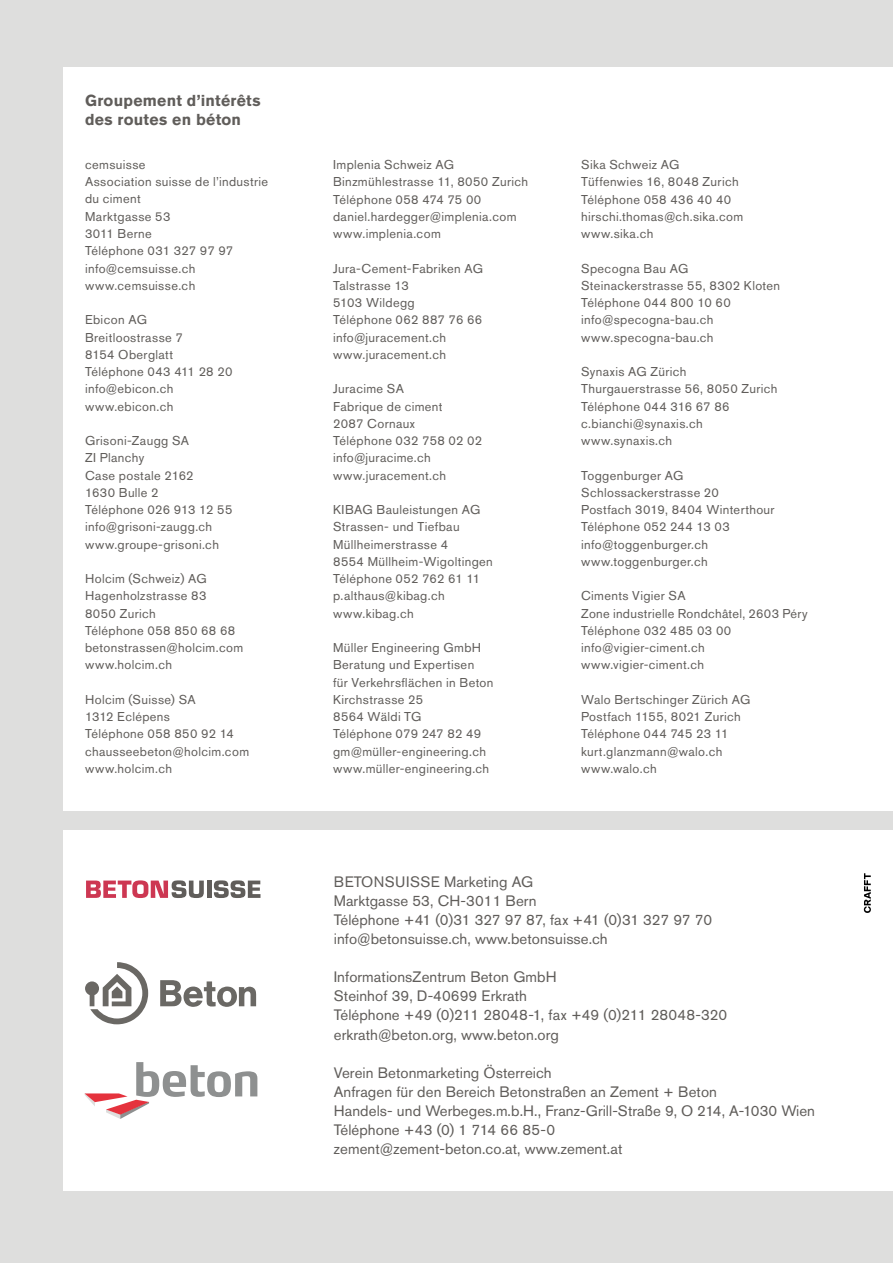
<style>
.page{position:relative;width:893px;height:1263px;background:#dededd}
.page>*{position:absolute;margin:0;border:0;box-sizing:border-box;transform-origin:0 0}
.t1{font:700 15.75px/19px "Akzidenz Grotesk BE";letter-spacing:.02em;color:#605d5a}
.t2{font:15px/19px "Akzidenz Grotesk BE";letter-spacing:.005em;color:#605d5a}
.t3{font:12.75px/17.2px "Akzidenz Grotesk BE";letter-spacing:.03em;color:#605d5a}
</style>
<div class="page">
<div style="left:64px;top:68px;width:829px;height:743px;background:#fff"></div>
<div style="left:64px;top:830px;width:829px;height:360px;background:#fff"></div>
<svg style="left:86px;top:880px;width:118px;height:18px"></svg>
<hr style="left:207px;top:880px;width:4px;height:18px;background:#605d5a">
<svg style="left:214px;top:880px;width:46px;height:18px"></svg>
<svg style="left:85px;top:1062px;width:172px;height:57px"></svg>
<svg style="left:85px;top:962px;width:63px;height:62px"></svg>
<svg style="left:160px;top:980px;width:96px;height:27px"></svg>
<svg style="left:864px;top:873px;width:7px;height:40px"></svg>
<p class="t1" style="left:85px;top:91px;width:177px">Groupement d’intérêts des routes en béton</p>
<p class="t3" style="left:85px;top:156px;width:185px">cemsuisse<br>Association suisse de l’industrie du ciment<br>Marktgasse 53<br>3011 Berne<br>Téléphone 031 327 97 97 info@cemsuisse.ch www.cemsuisse.ch</p>
<p class="t3" style="left:85px;top:311px;width:149px">Ebicon AG<br>Breitloostrasse 7<br>8154 Oberglatt<br>Téléphone 043 411 28 20 info@ebicon.ch www.ebicon.ch</p>
<p class="t3" style="left:85px;top:432px;width:149px">Grisoni-Zaugg SA<br>ZI Planchy<br>Case postale 2162<br>1630 Bulle 2<br>Téléphone 026 913 12 55 info@grisoni-zaugg.ch www.groupe-grisoni.ch</p>
<p class="t3" style="left:85px;top:570px;width:160px">Holcim (Schweiz) AG<br>Hagenholzstrasse 83<br>8050 Zurich<br>Téléphone 058 850 68 68 betonstrassen@holcim.com www.holcim.ch</p>
<p class="t3" style="left:85px;top:691px;width:166px">Holcim (Suisse) SA<br>1312 Eclépens<br>Téléphone 058 850 92 14 chausseebeton@holcim.com www.holcim.ch</p>
<p class="t3" style="left:333px;top:156px;width:197px">Implenia Schweiz AG<br>Binzmühlestrasse 11, 8050 Zurich<br>Téléphone 058 474 75 00 daniel.hardegger@implenia.com www.implenia.com</p>
<p class="t3" style="left:333px;top:259px;width:151px">Jura-Cement-Fabriken AG<br>Talstrasse 13<br>5103 Wildegg<br>Téléphone 062 887 76 66 info@juracement.ch www.juracement.ch</p>
<p class="t3" style="left:333px;top:380px;width:151px">Juracime SA<br>Fabrique de ciment<br>2087 Cornaux<br>Téléphone 032 758 02 02 info@juracime.ch www.juracement.ch</p>
<p class="t3" style="left:333px;top:501px;width:161px">KIBAG Bauleistungen AG<br>Strassen- und Tiefbau<br>Müllheimerstrasse 4<br>8554 Müllheim-Wigoltingen<br>Téléphone 052 762 61 11 p.althaus@kibag.ch www.kibag.ch</p>
<p class="t3" style="left:333px;top:639px;width:162px">Müller Engineering GmbH<br>Beratung und Expertisen<br>für Verkehrsflächen in Beton<br>Kirchstrasse 25<br>8564 Wäldi TG<br>Téléphone 079 247 82 49 gm@müller-engineering.ch www.müller-engineering.ch</p>
<p class="t3" style="left:581px;top:156px;width:164px">Sika Schweiz AG<br>Tüffenwies 16, 8048 Zurich<br>Téléphone 058 436 40 40 hirschi.thomas@ch.sika.com www.sika.ch</p>
<p class="t3" style="left:581px;top:259px;width:201px">Specogna Bau AG<br>Steinackerstrasse 55, 8302 Kloten<br>Téléphone 044 800 10 60 info@specogna-bau.ch www.specogna-bau.ch</p>
<p class="t3" style="left:581px;top:363px;width:198px">Synaxis AG Zürich<br>Thurgauerstrasse 56, 8050 Zurich<br>Téléphone 044 316 67 86 c.bianchi@synaxis.ch www.synaxis.ch</p>
<p class="t3" style="left:581px;top:466px;width:195px">Toggenburger AG<br>Schlossackerstrasse 20<br>Postfach 3019, 8404 Winterthour<br>Téléphone 052 244 13 03 info@toggenburger.ch www.toggenburger.ch</p>
<p class="t3" style="left:581px;top:587px;width:228px">Ciments Vigier SA<br>Zone industrielle Rondchâtel, 2603 Péry<br>Téléphone 032 485 03 00 info@vigier-ciment.ch www.vigier-ciment.ch</p>
<p class="t3" style="left:581px;top:691px;width:171px">Walo Bertschinger Zürich AG<br>Postfach 1155, 8021 Zurich<br>Téléphone 044 745 23 11 kurt.glanzmann@walo.ch www.walo.ch</p>
<p class="t2" style="left:334px;top:872px;width:380px">BETONSUISSE Marketing AG<br>Marktgasse 53, CH-3011 Bern<br>Téléphone +41 (0)31 327 97 87, fax +41 (0)31 327 97 70 info@betonsuisse.ch, www.betonsuisse.ch</p>
<p class="t2" style="left:334px;top:967px;width:395px">InformationsZentrum Beton GmbH<br>Steinhof 39, D-40699 Erkrath<br>Téléphone +49 (0)211 28048-1, fax +49 (0)211 28048-320 erkrath@beton.org, www.beton.org</p>
<p class="t2" style="left:334px;top:1063px;width:483px">Verein Betonmarketing Österreich<br>Anfragen für den Bereich Betonstraßen an Zement + Beton<br>Handels- und Werbeges.m.b.H., Franz-Grill-Straße 9, O 214, A-1030 Wien Téléphone +43 (0) 1 714 66 85-0<br>zement@zement-beton.co.at, www.zement.at</p>
</div>
